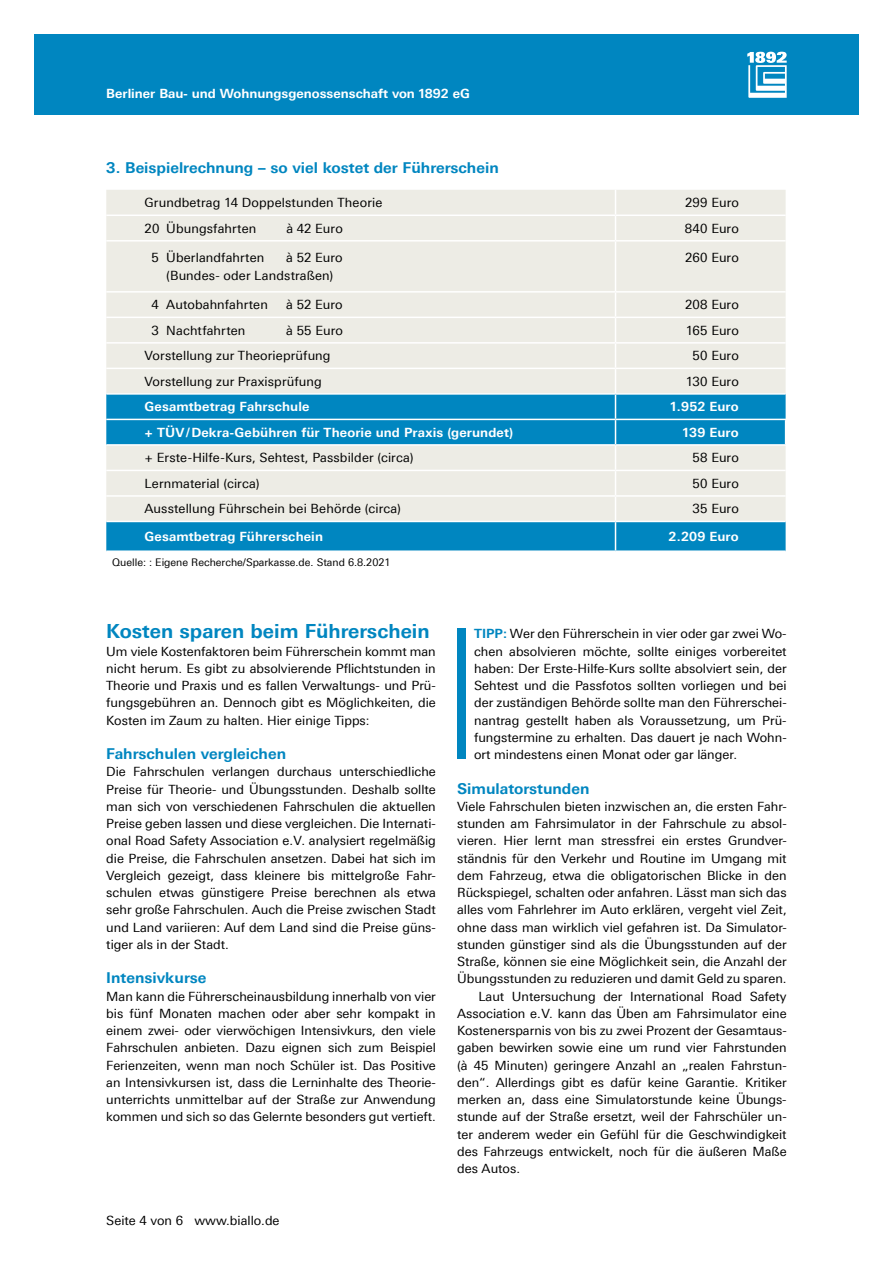
<style>
.page{position:relative;width:893px;height:1263px;background:#fff}
.page>*{position:absolute;margin:0;border:0;box-sizing:border-box;transform-origin:0 0}
.t1{font:700 19.5px "Linotype Univers 630";color:#0086c0}
.t2{font:700 15px "Linotype Univers 630";color:#0086c0}
.t3{font:12.75px/17.2px "Linotype Univers 430";color:#000;text-align:justify}
.t4{font:700 12.75px "Linotype Univers 630";letter-spacing:.01em;color:#fff}
.t5{font:12.6px "Linotype Univers 430";color:#000}
.t6{font:10.5px "Linotype Univers 430";color:#000}
.s1{font-family:"Linotype Univers 630";font-weight:700;color:#0086c0}
</style>
<div class="page">
<div style="left:34px;top:34px;width:825px;height:81px;background:#0086c0"></div>
<svg style="left:747px;top:52px;width:40px;height:46px"></svg>
<div style="left:457px;top:628px;width:9px;height:130px;background:#0086c0"></div>
<div style="left:106px;top:190px;width:680px;height:101px;background:#edece5"></div>
<hr style="left:106px;top:215px;width:509px;height:1px;background:#fff">
<hr style="left:615px;top:215px;width:171px;height:1px;background:#fff">
<hr style="left:106px;top:240px;width:509px;height:2px;background:#fff">
<hr style="left:615px;top:240px;width:171px;height:2px;background:#fff">
<svg style="left:615px;top:190px;width:1px;height:50px"></svg>
<hr style="left:615px;top:242px;width:1px;height:49px;background:#fff">
<svg style="left:106px;top:293px;width:680px;height:257px;background:#a8cfdb"></svg>
<p class="t4" style="left:106px;top:86px;width:365px">Berliner Bau- und Wohnungsgenossenschaft von 1892 eG</p>
<p class="t2" style="left:106px;top:158px;width:394px">3. Beispielrechnung – so viel kostet der Führerschein</p>
<p class="t3" style="left:145px;top:194px;width:239px">Grundbetrag 14 Doppelstunden Theorie</p>
<p class="t3" style="left:685px;top:194px;width:55px">299 Euro</p>
<p class="t3" style="left:145px;top:219px;width:113px">20 Übungsfahrten</p>
<p class="t3" style="left:286px;top:219px;width:58px">à 42 Euro</p>
<p class="t3" style="left:685px;top:219px;width:56px">840 Euro</p>
<p class="t3" style="left:151px;top:249px;width:114px">5 Überlandfahrten</p>
<p class="t3" style="left:166px;top:249px;width:178px;text-indent:120px">à 52 Euro (Bundes- oder Landstraßen)</p>
<p class="t3" style="left:685px;top:249px;width:55px">260 Euro</p>
<p class="t3" style="left:151px;top:296px;width:118px">4 Autobahnfahrten</p>
<p class="t3" style="left:286px;top:296px;width:58px">à 52 Euro</p>
<p class="t3" style="left:685px;top:296px;width:55px">208 Euro</p>
<p class="t3" style="left:151px;top:322px;width:96px">3 Nachtfahrten</p>
<p class="t3" style="left:286px;top:322px;width:58px">à 55 Euro</p>
<p class="t3" style="left:686px;top:322px;width:55px">165 Euro</p>
<p class="t3" style="left:145px;top:347px;width:188px">Vorstellung zur Theorieprüfung</p>
<p class="t3" style="left:693px;top:347px;width:48px">50 Euro</p>
<p class="t3" style="left:145px;top:373px;width:179px">Vorstellung zur Praxisprüfung</p>
<p class="t3" style="left:686px;top:373px;width:55px">130 Euro</p>
<p class="t4" style="left:145px;top:399px;width:166px">Gesamtbetrag Fahrschule</p>
<p class="t4" style="left:669px;top:399px;width:71px">1.952 Euro</p>
<p class="t4" style="left:145px;top:425px;width:370px">+ TÜV/Dekra-Gebühren für Theorie und Praxis (gerundet)</p>
<p class="t4" style="left:682px;top:425px;width:59px">139 Euro</p>
<p class="t3" style="left:145px;top:449px;width:271px">+ Erste-Hilfe-Kurs, Sehtest, Passbilder (circa)</p>
<p class="t3" style="left:693px;top:449px;width:48px">58 Euro</p>
<p class="t3" style="left:145px;top:475px;width:117px">Lernmaterial (circa)</p>
<p class="t3" style="left:693px;top:475px;width:48px">50 Euro</p>
<p class="t3" style="left:145px;top:500px;width:258px">Ausstellung Führschein bei Behörde (circa)</p>
<p class="t3" style="left:693px;top:500px;width:48px">35 Euro</p>
<p class="t4" style="left:145px;top:529px;width:180px">Gesamtbetrag Führerschein</p>
<p class="t4" style="left:669px;top:529px;width:72px">2.209 Euro</p>
<p class="t6" style="left:112px;top:557px;width:280px">Quelle: : Eigene Recherche/Sparkasse.de. Stand 6.8.2021</p>
<h1 class="t1" style="left:106px;top:620px;width:325px">Kosten sparen beim Führerschein</h1>
<p class="t3" style="left:106px;top:642px;width:331px">Um viele Kostenfaktoren beim Führerschein kommt man nicht herum. Es gibt zu absolvierende Pflichtstunden in Theorie und Praxis und es fallen Verwaltungs- und Prü&shy;fungsgebühren an. Dennoch gibt es Möglichkeiten, die Kosten im Zaum zu halten. Hier einige Tipps:</p>
<p class="t2" style="left:106px;top:745px;width:181px">Fahrschulen vergleichen</p>
<p class="t3" style="left:106px;top:763px;width:331px">Die Fahrschulen verlangen durchaus unterschiedliche Preise für Theorie- und Übungsstunden. Deshalb sollte man sich von verschiedenen Fahrschulen die aktuellen Preise geben lassen und diese vergleichen. Die Internati&shy;onal Road Safety Association e.V. analysiert regelmäßig die Preise, die Fahrschulen ansetzen. Dabei hat sich im Vergleich gezeigt, dass kleinere bis mittelgroße Fahr&shy;schulen etwas günstigere Preise berechnen als etwa sehr große Fahrschulen. Auch die Preise zwischen Stadt und Land variieren: Auf dem Land sind die Preise güns&shy;tiger als in der Stadt.</p>
<p class="t2" style="left:106px;top:969px;width:102px">Intensivkurse</p>
<p class="t3" style="left:106px;top:987px;width:331px">Man kann die Führerscheinausbildung innerhalb von vier bis fünf Monaten machen oder aber sehr kompakt in einem zwei- oder vierwöchigen Intensivkurs, den viele Fahrschulen anbieten. Dazu eignen sich zum Beispiel Ferienzeiten, wenn man noch Schüler ist. Das Positive an Intensivkursen ist, dass die Lerninhalte des Theorie&shy;unterrichts unmittelbar auf der Straße zur Anwendung</p>
<p class="t5" style="left:106px;top:1110px;width:331px">kommen und sich so das Gelernte besonders gut vertieft.</p>
<p class="t3" style="left:106px;top:1212px;width:175px">Seite 4 von 6 www.biallo.de</p>
<p class="t3" style="left:474px;top:625px;width:314px"><span class="s1">TIPP:</span> Wer den Führerschein in vier oder gar zwei Wo&shy;chen absolvieren möchte, sollte einiges vorbereitet haben: Der Erste-Hilfe-Kurs sollte absolviert sein, der Sehtest und die Passfotos sollten vorliegen und bei der zuständigen Behörde sollte man den Führerschei&shy;nantrag gestellt haben als Voraussetzung, um Prü&shy;fungstermine zu erhalten. Das dauert je nach Wohn&shy;ort mindestens einen Monat oder gar länger.</p>
<p class="t2" style="left:457px;top:779px;width:134px">Simulatorstunden</p>
<p class="t3" style="left:457px;top:798px;width:331px">Viele Fahrschulen bieten inzwischen an, die ersten Fahr-</p>
<p class="t3" style="left:457px;top:815px;width:331px">stunden am Fahrsimulator in der Fahrschule zu absol-</p>
<p class="t3" style="left:457px;top:832px;width:331px">vieren. Hier lernt man stressfrei ein erstes Grundver-</p>
<p class="t3" style="left:457px;top:849px;width:331px">ständnis für den Verkehr und Routine im Umgang mit</p>
<p class="t3" style="left:457px;top:867px;width:331px">dem Fahrzeug, etwa die obligatorischen Blicke in den</p>
<p class="t3" style="left:457px;top:884px;width:331px">Rückspiegel, schalten oder anfahren. Lässt man sich das</p>
<p class="t3" style="left:457px;top:901px;width:331px">alles vom Fahrlehrer im Auto erklären, vergeht viel Zeit,</p>
<p class="t3" style="left:457px;top:918px;width:331px">ohne dass man wirklich viel gefahren ist. Da Simulator-</p>
<p class="t3" style="left:457px;top:936px;width:331px">stunden günstiger sind als die Übungsstunden auf der</p>
<p class="t3" style="left:457px;top:953px;width:331px">Straße, können sie eine Möglichkeit sein, die Anzahl der</p>
<p class="t3" style="left:457px;top:970px;width:331px">Übungsstunden zu reduzieren und damit Geld zu sparen.</p>
<p class="t3" style="left:478px;top:987px;width:310px">Laut Untersuchung der International Road Safety</p>
<p class="t3" style="left:457px;top:1005px;width:331px">Association e.V. kann das Üben am Fahrsimulator eine</p>
<p class="t3" style="left:457px;top:1022px;width:331px">Kostenersparnis von bis zu zwei Prozent der Gesamtaus-</p>
<p class="t3" style="left:457px;top:1039px;width:331px">gaben bewirken sowie eine um rund vier Fahrstunden</p>
<p class="t3" style="left:457px;top:1056px;width:331px">(à 45 Minuten) geringere Anzahl an „realen Fahrstun-</p>
<p class="t3" style="left:457px;top:1074px;width:331px">den“. Allerdings gibt es dafür keine Garantie. Kritiker</p>
<p class="t3" style="left:457px;top:1091px;width:331px">merken an, dass eine Simulatorstunde keine Übungs-</p>
<p class="t3" style="left:457px;top:1108px;width:331px">stunde auf der Straße ersetzt, weil der Fahrschüler un-</p>
<p class="t3" style="left:457px;top:1125px;width:331px">ter anderem weder ein Gefühl für die Geschwindigkeit</p>
<p class="t3" style="left:457px;top:1143px;width:331px">des Fahrzeugs entwickelt, noch für die äußeren Maße</p>
<p class="t3" style="left:457px;top:1160px;width:64px">des Autos.</p>
</div>
